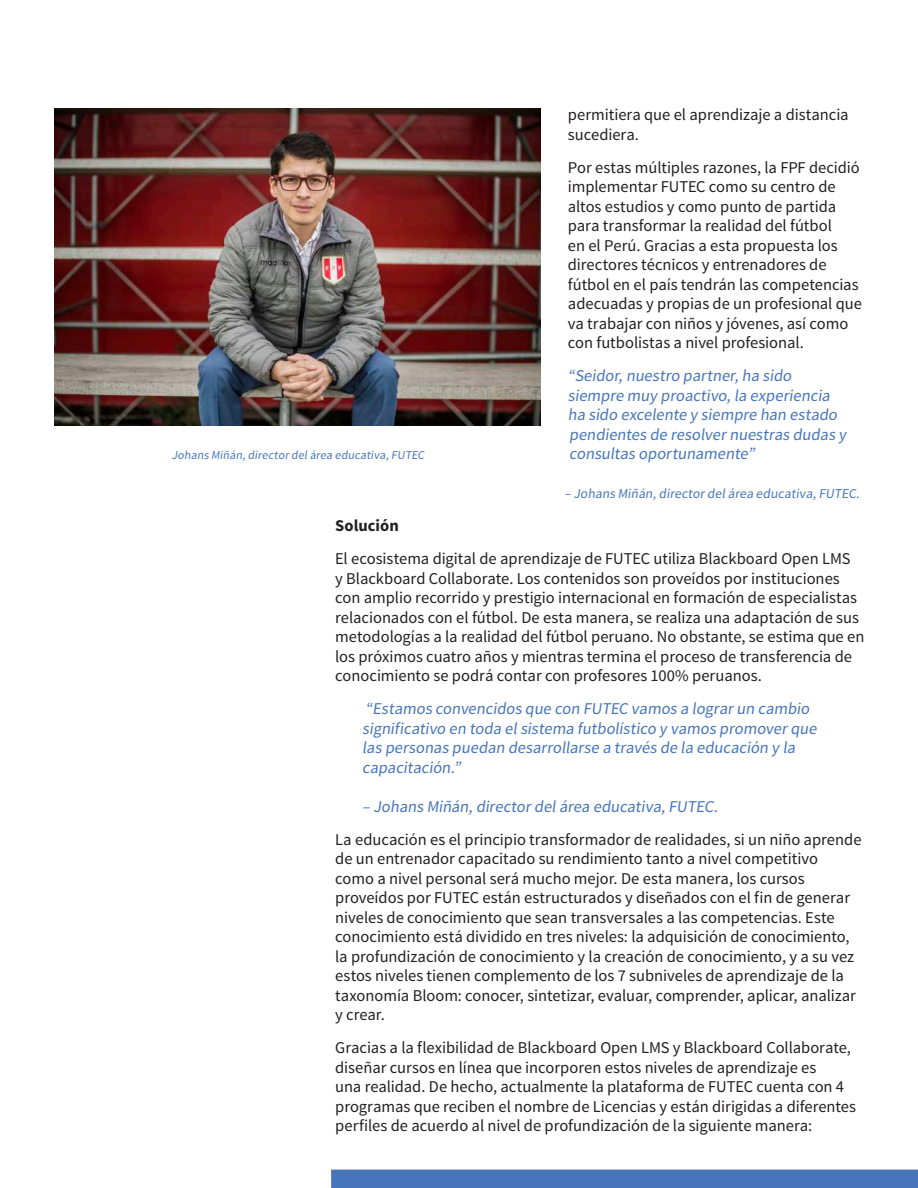
<style>
.page{position:relative;width:918px;height:1188px;background:#fff}
.page>*{position:absolute;margin:0;border:0;box-sizing:border-box;transform-origin:0 0}
.t1{font:700 18px "Source Sans Pro";letter-spacing:.01em;color:#231f20}
.t2{font:16.5px/19.5px "Source Sans Pro";color:#231f20}
.t3{font:16.5px/19.5px "Source Sans Pro";color:#4675bb}
.t4{font:700 16.5px "Source Sans Pro";letter-spacing:.005em;color:#231f20}
.t5{font:13.5px "Source Sans Pro";color:#4675bb}
.t6{font:12px "Source Sans Pro";letter-spacing:-.015em;color:#231f20}
.t7{font:12px "Source Sans Pro";color:#4675bb}
</style>
<div class="page">
<div style="left:331px;top:1170px;width:587px;height:18px;background:#4675bb"></div>
<img style="left:54px;top:108px;width:487px;height:318px">
<p class="t7" style="left:172px;top:448px;width:256px">Johans Miñán,director delárea educativa,FUTEC</p>
<p class="t2" style="left:568px;top:105px;width:282px">permitiera que el aprendizaje a distancia sucediera.</p>
<p class="t2" style="left:568px;top:158px;width:296px">Por estas múltiples razones, la FPF decidió implementar FUTEC como su centro de altos estudios y como punto de partida para transformar la realidad del fútbol<br>en el Perú. Gracias a esta propuesta los directores técnicos y entrenadores de fútbol en el país tendrán las competencias adecuadas y propias de un profesional que va trabajar con niños y jóvenes, así como con futbolistas a nivel profesional.</p>
<p class="t3" style="left:568px;top:366px;width:283px">“Seidor,nuestro partner,ha sido siempre muy proactivo,la experiencia ha sido excelente y siempre han estado pendientes de resolver nuestras dudas y consultas oportunamente”</p>
<p class="t5" style="left:565px;top:486px;width:299px">– Johans Miñán,director delárea educativa,FUTEC.</p>
<p class="t4" style="left:335px;top:515px;width:65px">Solución</p>
<p class="t2" style="left:335px;top:549px;width:531px">El ecosistema digital de aprendizaje de FUTEC utiliza Blackboard Open LMS<br>y Blackboard Collaborate. Los contenidos son proveídos por instituciones con amplio recorrido y prestigio internacional en formación de especialistas relacionados con el fútbol. De esta manera, se realiza una adaptación de sus metodologías a la realidad del fútbol peruano. No obstante, se estima que en los próximos cuatro años y mientras termina el proceso de transferencia de conocimiento se podrá contar con profesores 100% peruanos.</p>
<p class="t3" style="left:362px;top:699px;width:459px">“Estamos convencidos que con FUTEC vamos a lograr un cambio significativo en toda elsistema futbolístico y vamos promover que las personas puedan desarrollarse a través de la educación y la capacitación.”</p>
<p class="t3" style="left:362px;top:797px;width:360px">– Johans Miñán,director delárea educativa,FUTEC.</p>
<p class="t2" style="left:335px;top:830px;width:528px">La educación es el principio transformador de realidades, si un niño aprende de un entrenador capacitado su rendimiento tanto a nivel competitivo<br>como a nivel personal será mucho mejor. De esta manera, los cursos proveídos por FUTEC están estructurados y diseñados con el fin de generar niveles de conocimiento que sean transversales a las competencias. Este conocimiento está dividido en tres niveles: la adquisición de conocimiento, la profundización de conocimiento y la creación de conocimiento, y a su vez estos niveles tienen complemento de los 7 subniveles de aprendizaje de la taxonomía Bloom: conocer, sintetizar, evaluar, comprender, aplicar, analizar y crear.</p>
<p class="t2" style="left:335px;top:1038px;width:522px">Gracias a la flexibilidad de Blackboard Open LMS y Blackboard Collaborate, diseñar cursos en línea que incorporen estos niveles de aprendizaje es<br>una realidad. De hecho, actualmente la plataforma de FUTEC cuenta con 4 programas que reciben el nombre de Licencias y están dirigidas a diferentes perfiles de acuerdo al nivel de profundización de la siguiente manera:</p>
<p class="t1" style="left:487px;top:1070px;width:286px">LEARN MORE AT BLACKBOARD.COM</p>
<p class="t6" style="left:331px;top:1123px;width:544px">Copyright©2019. Blackboard Inc. All rights reserved. See all trademarks and patents at www.blackboard.com/ip.</p>
</div>
